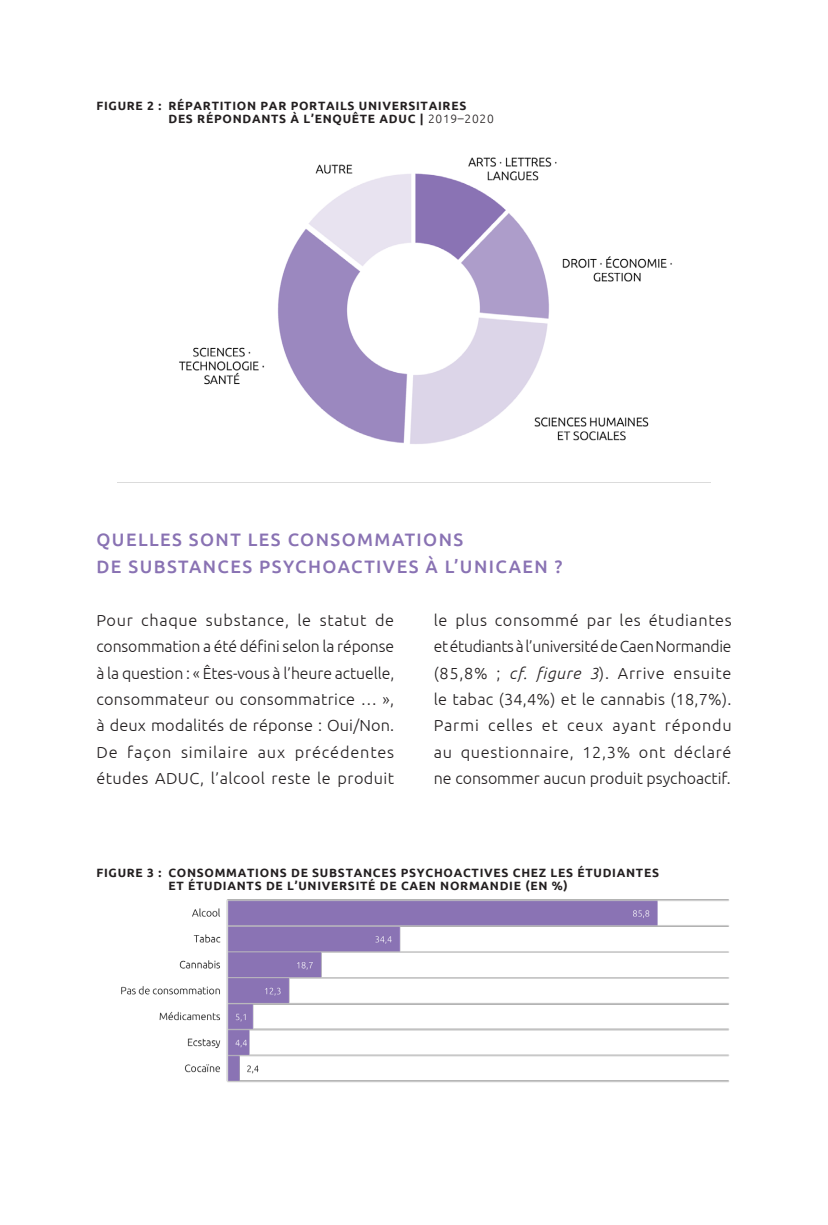
<style>
.page{position:relative;width:828px;height:1225px;background:#fff}
.page>*{position:absolute;margin:0;border:0;box-sizing:border-box;transform-origin:0 0}
.Titre_3{font:500 18px/26.4px "Ubuntu";letter-spacing:.08em;color:#8972b3}
.t1{font:300 16px/26.4px "Ubuntu";letter-spacing:.025em;color:#231f20;text-align:justify}
.Titre_graphique{font:700 12px/13.2px "Ubuntu";letter-spacing:.06em;color:#231f20}
.s1{font-weight:300}
.s2{font-style:italic}
</style>
<div class="page">
<img style="left:179px;top:157px;width:493px;height:287px">
<img style="left:121px;top:899px;width:608px;height:184px">
<p class="Titre_graphique" style="left:168px;top:99px;width:327px;text-indent:-72px">FIGURE 2 : RÉPARTITION PAR PORTAILS UNIVERSITAIRES<br>DES RÉPONDANTS À L’ENQUÊTE ADUC | <span class="s1">2019–2020</span></p>
<p class="Titre_3" style="left:96px;top:526px;width:468px">QUELLES SONT LES CONSOMMATIONS<br>DE SUBSTANCES PSYCHOACTIVES À L’UNICAEN ?</p>
<p class="t1" style="left:96px;top:606px;width:299px">Pour chaque substance, le statut de consommation a été défini selon la réponse à la question : « Êtes-vous à l’heure actuelle, consommateur ou consommatrice … », à deux modalités de réponse : Oui/Non.<br>De façon similaire aux précédentes études ADUC, l’alcool reste le produit</p>
<p class="t1" style="left:434px;top:606px;width:299px">le plus consommé par les étudiantes et étudiants à l’université de Caen Normandie (85,8% ; <span class="s2">cf. figure 3</span>). Arrive ensuite le tabac (34,4%) et le cannabis (18,7%).<br>Parmi celles et ceux ayant répondu au questionnaire, 12,3% ont déclaré ne consommer aucun produit psychoactif.</p>
<p class="Titre_graphique" style="left:168px;top:866px;width:492px;text-indent:-72px">FIGURE 3 : CONSOMMATIONS DE SUBSTANCES PSYCHOACTIVES CHEZ LES ÉTUDIANTES<br>ET ÉTUDIANTS DE L’UNIVERSITÉ DE CAEN NORMANDIE (EN %)</p>
</div>
